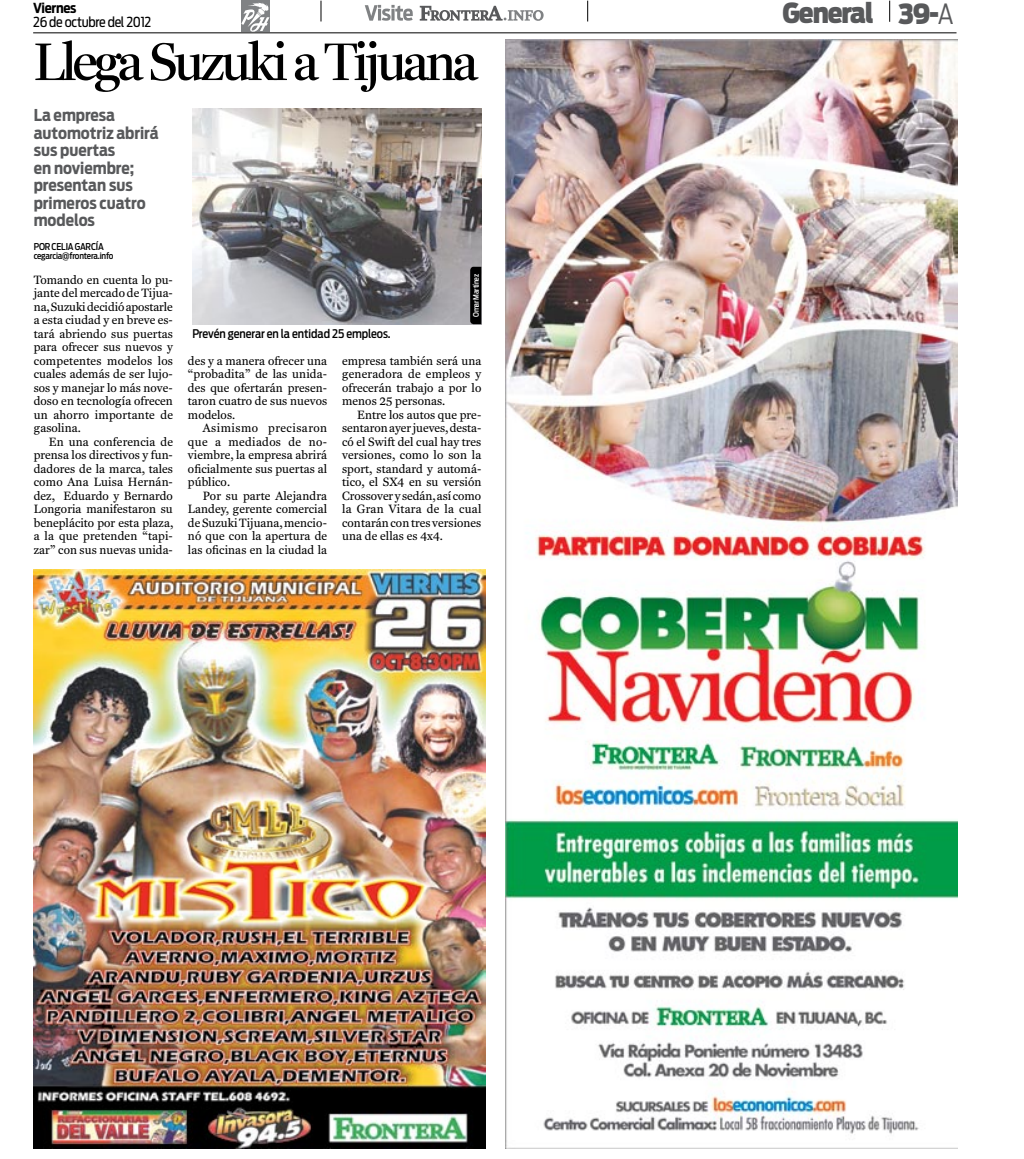
<style>
.page{position:relative;width:1024px;height:1159px;background:#fff}
.page>*{position:absolute;margin:0;border:0;box-sizing:border-box;transform-origin:0 0}
.t1{font:53.75px "Fenway Display";letter-spacing:-.04em;color:#000}
.t2{font:900 27.5px "Antenna Cond";letter-spacing:-.04em;color:#58595b}
.t3{font:700 16.25px/17.5px "Antenna Cond";color:#58595b}
.t4{font:13.75px "Antenna Cond";letter-spacing:-.02em;color:#000}
.t5{font:700 13.75px "Antenna Cond";letter-spacing:-.02em;color:#000}
.t6{font:12.25px/13.5px "Fenway";letter-spacing:.005em;color:#000;text-align:justify}
.t7{font:500 11.88px "Antenna Cond";letter-spacing:-.005em;color:#000}
.t8{font:500 9.38px "Antenna Cond";letter-spacing:-.02em;color:#000}
.t9{font:500 8.75px "Antenna Cond";letter-spacing:-.025em;color:#000}
.t10{font:500 7.5px "Antenna Cond";letter-spacing:-.03em;color:#fff}
.s1{font-weight:300}
</style>
<div class="page">
<hr style="left:33px;top:33px;width:923px;height:1px;background:#000">
<div style="left:241px;top:1px;width:28px;height:31px;background:#808284"></div>
<svg style="left:241px;top:3px;width:28px;height:29px"></svg>
<svg style="left:420px;top:6px;width:123px;height:15px"></svg>
<svg style="left:365px;top:5px;width:48px;height:16px"></svg>
<svg style="left:321px;top:1px;width:1px;height:20px"></svg>
<svg style="left:587px;top:1px;width:1px;height:20px"></svg>
<svg style="left:889px;top:1px;width:1px;height:21px"></svg>
<img style="left:505px;top:40px;width:452px;height:1107px">
<img style="left:34px;top:569px;width:452px;height:579px">
<img style="left:192px;top:108px;width:289px;height:216px">
<svg style="left:470px;top:267px;width:11px;height:57px"></svg>
<p class="t5" style="left:33px;top:0;width:45px">Viernes</p>
<p class="t4" style="left:33px;top:14px;width:120px">26 de octubre del 2012</p>
<h1 class="t1" style="left:34px;top:30px;width:445px">Llega Suzuki a Tijuana</h1>
<h3 class="t3" style="left:34px;top:106px;width:126px">La empresa automotriz abrirá sus puertas<br>en noviembre; presentan sus primeros cuatro modelos</h3>
<p class="t8" style="left:34px;top:241px;width:72px">Por Celia García</p>
<p class="t9" style="left:34px;top:251px;width:81px">cegarcia@frontera.info</p>
<p class="t6" style="left:34px;top:273px;width:141px">Tomando en cuenta lo pu&shy;jante del mercado de Tijua&shy;na, Suzuki decidió apostarle a esta ciudad y en breve es&shy;tará abriendo sus puertas para ofrecer sus nuevos y competentes modelos los cuales además de ser lujo&shy;sos y manejar lo más nove&shy;doso en tecnología ofrecen un ahorro importante de gasolina.</p>
<p class="t6" style="left:34px;top:435px;width:141px;text-indent:15px">En una conferencia de prensa los directivos y fun&shy;dadores de la marca, tales como Ana Luisa Hernán&shy;dez, Eduardo y Bernardo Longoria manifestaron su beneplácito por esta plaza, a la que pretenden “tapi&shy;zar” con sus nuevas unida-</p>
<p class="t7" style="left:192px;top:326px;width:200px">Prevén generar en la entidad 25 empleos.</p>
<p class="t10" style="left:471px;top:317px;width:45px;rotate:-90deg">Omar Martínez</p>
<p class="t6" style="left:188px;top:354px;width:141px">des y a manera ofrecer una “probadita” de las unida&shy;des que ofertarán presen&shy;taron cuatro de sus nuevos modelos.</p>
<p class="t6" style="left:188px;top:421px;width:141px;text-indent:15px">Asimismo precisaron que a mediados de no&shy;viembre, la empresa abrirá oficialmente sus puertas al público.</p>
<p class="t6" style="left:188px;top:489px;width:141px;text-indent:15px">Por su parte Alejandra Landey, gerente comercial de Suzuki Tijuana, mencio&shy;nó que con la apertura de las oficinas en la ciudad la</p>
<p class="t6" style="left:342px;top:354px;width:141px">empresa también será una generadora de empleos y ofrecerán trabajo a por lo menos 25 personas.</p>
<p class="t6" style="left:342px;top:408px;width:141px;text-indent:15px">Entre los autos que pre&shy;sentaron ayer jueves, desta&shy;có el Swift del cual hay tres versiones, como lo son la sport, standard y automá&shy;tico, el SX4 en su versión Crossover y sedán, así como la Gran Vitara de la cual contarán con tres versiones una de ellas es 4x4.</p>
<h2 class="t2" style="left:782px;top:-4px;width:173px">General 39-<span class="s1">A</span></h2>
</div>
